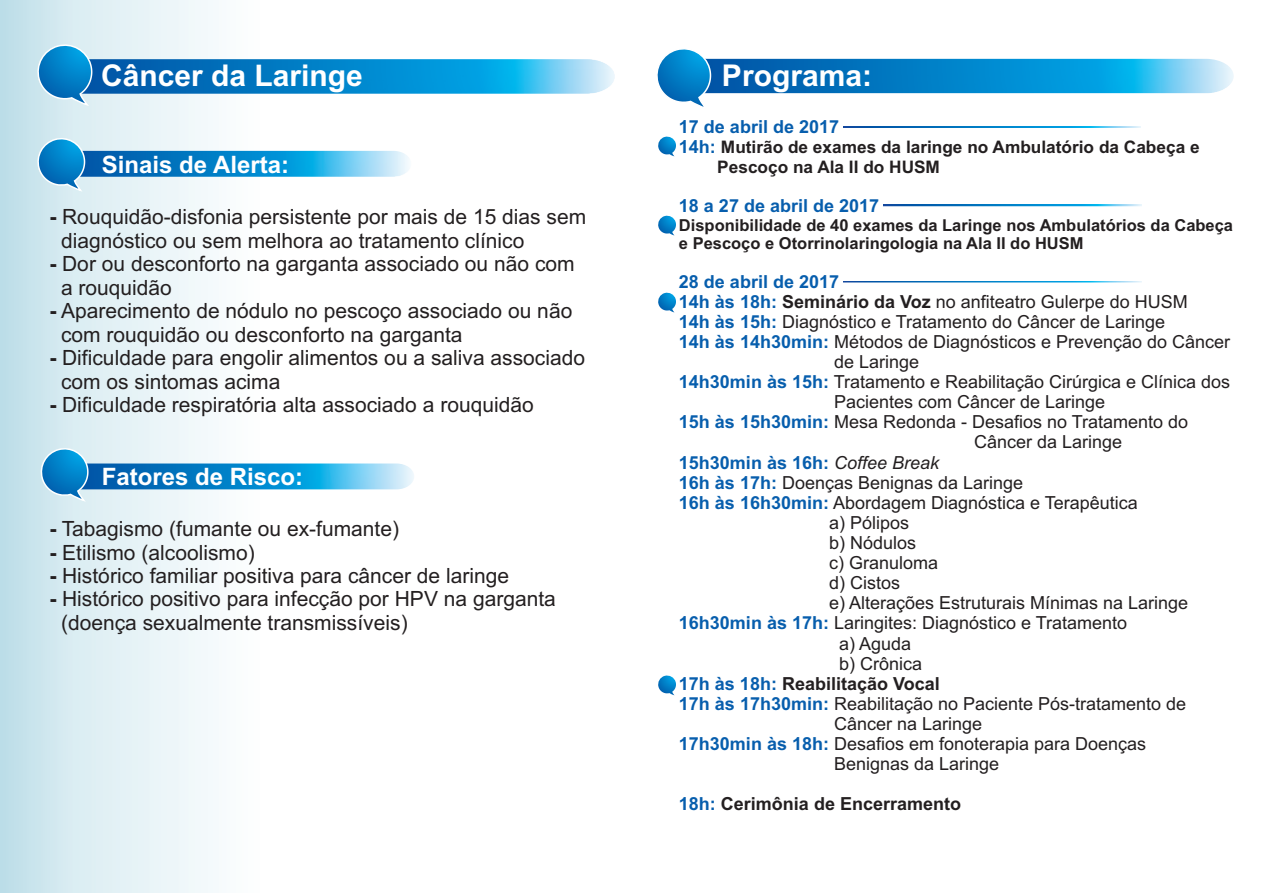
<style>
.page{position:relative;width:1263px;height:893px;background:#fff}
.page>*{position:absolute;margin:0;border:0;box-sizing:border-box;transform-origin:0 0}
.t1{font:700 30px "Arial";color:#fff}
.t2{font:700 24px "Arial";color:#fff}
.t3{font:21px/23.4px "Arial";color:#231f20}
.t4{font:18px/20.1px "Arial";color:#231f20}
.t5{font:700 18px "Arial";color:#231f20}
.t6{font:700 18px "Arial";color:#075ead}
.t7{font:700 17.25px "Arial";color:#231f20}
.t8{font:700 16.5px/18.5px "Arial";color:#231f20}
.s1{font-weight:700}
.s2{font-size:18px;color:#075ead}
.s3{font-weight:700;color:#075ead}
.s4{font-style:italic}
.s5{color:#075ead}
</style>
<div class="page">
<img style="left:93px;top:59px;width:522px;height:35px">
<svg style="left:35px;top:42px;width:58px;height:65px;background:#57a9d7"></svg>
<img style="left:89px;top:463px;width:325px;height:26px">
<img style="left:86px;top:151px;width:323px;height:26px">
<svg style="left:36px;top:136px;width:50px;height:57px;background:#5babd8"></svg>
<svg style="left:39px;top:446px;width:50px;height:57px;background:#5babd8"></svg>
<svg style="left:659px;top:136px;width:17px;height:20px"></svg>
<svg style="left:659px;top:215px;width:17px;height:21px"></svg>
<svg style="left:659px;top:675px;width:17px;height:20px"></svg>
<svg style="left:659px;top:292px;width:17px;height:21px"></svg>
<img style="left:844px;top:281px;width:297px;height:1px">
<img style="left:883px;top:205px;width:258px;height:1px">
<img style="left:843px;top:126px;width:297px;height:2px">
<img style="left:712px;top:59px;width:522px;height:34px">
<svg style="left:657px;top:49px;width:55px;height:58px"></svg>
<h1 class="t1" style="left:101px;top:65px;width:263px">Câncer da Laringe</h1>
<h2 class="t2" style="left:102px;top:156px;width:189px">Sinais de Alerta:</h2>
<p class="t3" style="left:61px;top:207px;width:527px;text-indent:-12px"><span class="s1">-</span> Rouquidão-disfonia persistente por mais de 15 dias sem diagnóstico ou sem melhora ao tratamento clínico</p>
<p class="t3" style="left:61px;top:254px;width:515px;text-indent:-12px"><span class="s1">-</span> Dor ou desconforto na garganta associado ou não com a rouquidão</p>
<p class="t3" style="left:61px;top:301px;width:513px;text-indent:-12px"><span class="s1">-</span> Aparecimento de nódulo no pescoço associado ou não com rouquidão ou desconforto na garganta</p>
<p class="t3" style="left:61px;top:348px;width:526px;text-indent:-12px"><span class="s1">-</span> Dificuldade para engolir alimentos ou a saliva associado com os sintomas acima</p>
<p class="t3" style="left:49px;top:395px;width:486px"><span class="s1">-</span> Dificuldade respiratória alta associado a rouquidão</p>
<h2 class="t2" style="left:102px;top:468px;width:203px">Fatores de Risco:</h2>
<p class="t3" style="left:49px;top:519px;width:351px"><span class="s1">-</span> Tabagismo (fumante ou ex-fumante)</p>
<p class="t3" style="left:49px;top:542px;width:207px"><span class="s1">-</span> Etilismo (alcoolismo)</p>
<p class="t3" style="left:49px;top:566px;width:461px"><span class="s1">-</span> Histórico familiar positiva para câncer de laringe</p>
<p class="t3" style="left:61px;top:589px;width:496px;text-indent:-12px"><span class="s1">-</span> Histórico positivo para infecção por HPV na garganta (doença sexualmente transmissíveis)</p>
<h1 class="t1" style="left:722px;top:64px;width:152px">Programa:</h1>
<p class="t6" style="left:679px;top:120px;width:162px">17 de abril de 2017</p>
<p class="t7" style="left:679px;top:141px;width:522px"><span class="s2">14h:</span> Mutirão de exames da laringe no Ambulatório da Cabeça e</p>
<p class="t7" style="left:717px;top:160px;width:224px">Pescoço na Ala II do HUSM</p>
<p class="t6" style="left:679px;top:199px;width:202px">18 a 27 de abril de 2017</p>
<p class="t8" style="left:679px;top:217px;width:556px">Disponibilidade de 40 exames da Laringe nos Ambulatórios da Cabeça e Pescoço e Otorrinolaringologia na Ala II do HUSM</p>
<p class="t4" style="left:679px;top:273px;width:553px"><span class="s3">28 de abril de 2017<br>14h às 18h:</span> <span class="s1">Seminário da Voz</span> no anfiteatro Gulerpe do HUSM<br><span class="s3">14h às 15h:</span> Diagnóstico e Tratamento do Câncer de Laringe<br><span class="s3">14h às 14h30min:</span> Métodos de Diagnósticos e Prevenção do Câncer</p>
<p class="t4" style="left:679px;top:373px;width:553px"><span class="s3">14h30min às 15h:</span> Tratamento e Reabilitação Cirúrgica e Clínica dos</p>
<p class="t4" style="left:679px;top:414px;width:511px"><span class="s3">15h às 15h30min:</span> Mesa Redonda - Desafios no Tratamento do</p>
<p class="t4" style="left:679px;top:454px;width:460px"><span class="s3">15h30min às 16h:</span> <span class="s4">Coffee Break<br></span><span class="s3">16h às 17h:</span> Doenças Benignas da Laringe<br><span class="s3">16h às 16h30min:</span> Abordagem Diagnóstica e Terapêutica</p>
<p class="t4" style="left:834px;top:353px;width:87px">de Laringe</p>
<p class="t4" style="left:834px;top:393px;width:273px">Pacientes com Câncer de Laringe</p>
<p class="t4" style="left:974px;top:434px;width:150px">Câncer da Laringe</p>
<p class="t4" style="left:829px;top:514px;width:361px">a) Pólipos<br>b) Nódulos<br>c) Granuloma<br>d) Cistos<br>e) Alterações Estruturais Mínimas na Laringe</p>
<p class="t4" style="left:839px;top:635px;width:85px">a) Aguda b) Crônica</p>
<p class="t4" style="left:679px;top:615px;width:450px"><span class="s3">16h30min às 17h:</span> Laringites: Diagnóstico e Tratamento</p>
<p class="t5" style="left:679px;top:677px;width:262px"><span class="s5">17h às 18h:</span> Reabilitação Vocal</p>
<p class="t4" style="left:679px;top:695px;width:509px"><span class="s3">17h às 17h30min:</span> Reabilitação no Paciente Pós-tratamento de</p>
<p class="t4" style="left:679px;top:735px;width:469px"><span class="s3">17h30min às 18h:</span> Desafios em fonoterapia para Doenças</p>
<p class="t4" style="left:834px;top:715px;width:150px">Câncer na Laringe</p>
<p class="t4" style="left:834px;top:755px;width:167px">Benignas da Laringe</p>
<p class="t5" style="left:679px;top:797px;width:284px"><span class="s5">18h:</span> Cerimônia de Encerramento</p>
</div>
